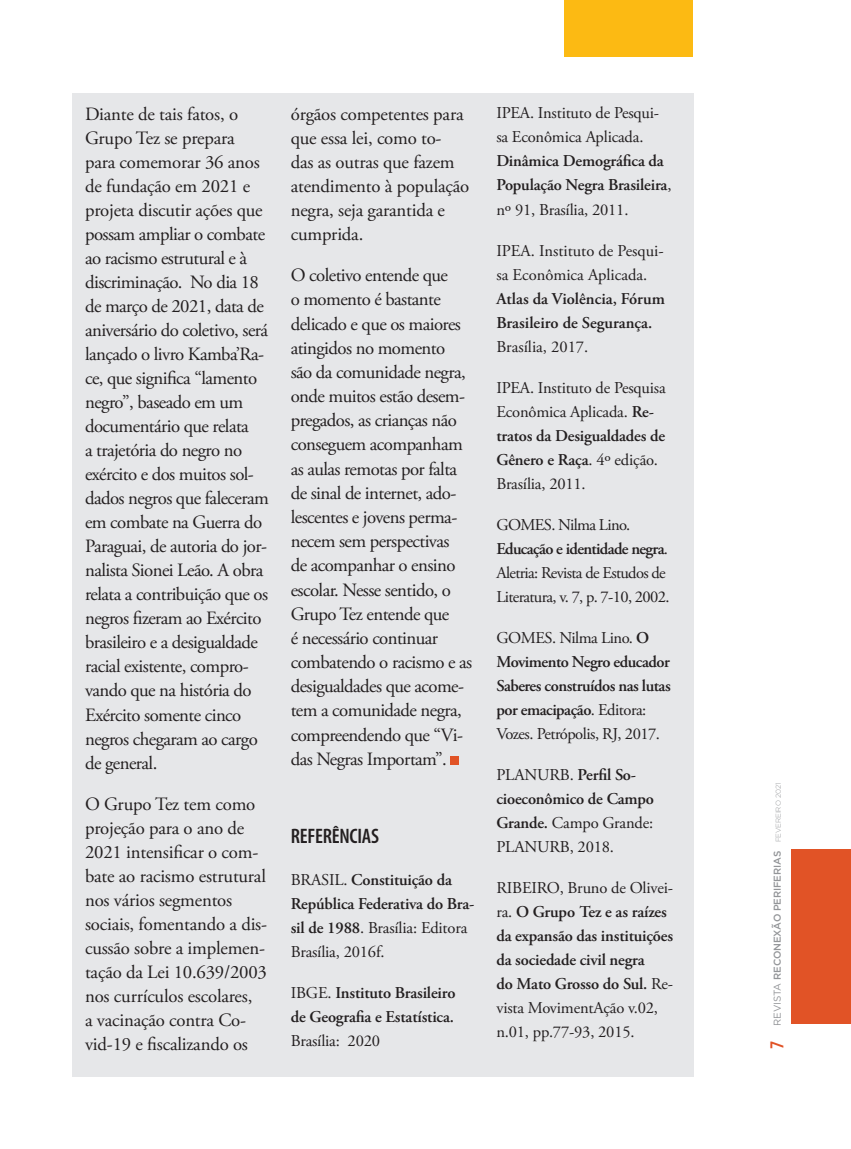
<style>
.page{position:relative;width:851px;height:1149px;background:#fff}
.page>*{position:absolute;margin:0;border:0;box-sizing:border-box;transform-origin:0 0}
.t1{font:600 condensed 21px "Myriad Pro";letter-spacing:-.01em;color:#231f20}
.t2{font:18.75px/24px "Adobe Garamond Pro";letter-spacing:-.03em;color:#231f20}
.t3{font:18.75px/24px "Adobe Garamond Pro";letter-spacing:-.01em;color:#231f20}
.t4{font:600 16.5px/24px "Adobe Garamond Pro";letter-spacing:-.01em;color:#231f20}
.t5{font:16.5px/24px "Adobe Garamond Pro";letter-spacing:-.01em;color:#231f20}
.t6{font:600 16.5px/24px "Adobe Garamond Pro";letter-spacing:-.03em;color:#231f20}
.t7{font:16.5px/24px "Adobe Garamond Pro";letter-spacing:-.04em;color:#231f20}
.t8{font:500 9.9px "Gotham";letter-spacing:-.01em;color:#939598}
.s1{font-weight:400}
.s2{font-weight:600}
.s3{font-family:"Myriad Pro";font-weight:600;font-stretch:condensed;font-size:19.95px;color:#e15326}
.s4{font-weight:300;font-size:7.05px}
</style>
<div class="page">
<div style="left:72px;top:94px;width:621px;height:982px;background:#e6e7e9"></div>
<div style="left:564px;top:1px;width:129px;height:56px;background:#fcba13"></div>
<div style="left:791px;top:848px;width:59px;height:175px;background:#e15326"></div>
<div style="left:450px;top:756px;width:9px;height:8px;background:#e15326"></div>
<p class="t2" style="left:85px;top:103px;width:185px">Diante de tais fatos, o<br>Grupo Tez se prepara para comemorar 36 anos de fundação em 2021 e projeta discutir ações que possam ampliar o combate ao racismo estrutural e à discriminação. No dia 18 de março de 2021, data de aniversário do coletivo, será lançado o livro Kamba’Ra&shy;ce, que significa “lamento negro”, baseado em um documentário que relata<br>a trajetória do negro no exército e dos muitos sol&shy;dados negros que faleceram em combate na Guerra do<br>Paraguai, de autoria do jor&shy;nalista Sionei Leão. A obra relata a contribuição que os negros fizeram ao Exército brasileiro e a desigualdade racial existente, compro&shy;vando que na história do<br>Exército somente cinco negros chegaram ao cargo de general.</p>
<p class="t3" style="left:85px;top:792px;width:183px">O Grupo Tez tem como projeção para o ano de<br>2021 intensificar o com&shy;bate ao racismo estrutural nos vários segmentos sociais, fomentando a dis&shy;cussão sobre a implemen&shy;tação da Lei 10.639/2003 nos currículos escolares,<br>a vacinação contra Co&shy;vid-19 e fiscalizando os</p>
<p class="t3" style="left:291px;top:103px;width:180px">órgãos competentes para que essa lei, como to-<br>das as outras que fazem atendimento à população negra, seja garantida e cumprida.</p>
<p class="t2" style="left:291px;top:264px;width:183px">O coletivo entende que<br>o momento é bastante delicado e que os maiores atingidos no momento<br>são da comunidade negra, onde muitos estão desem&shy;pregados, as crianças não conseguem acompanham as aulas remotas por falta de sinal de internet, ado&shy;lescentes e jovens perma&shy;necem sem perspectivas<br>de acompanhar o ensino escolar. Nesse sentido, o<br>Grupo Tez entende que<br>é necessário continuar combatendo o racismo e as desigualdades que acome&shy;tem a comunidade negra, compreendendo que “Vi&shy;das Negras Importam”.</p>
<p class="t1" style="left:291px;top:823px;width:90px">REFERÊNCIAS</p>
<p class="t4" style="left:291px;top:867px;width:185px"><span class="s1">BRASIL.</span> Constituição da<br>República Federativa do Bra&shy;sil de 1988<span class="s1">. Brasília: Editora<br>Brasília, 2016f.</span></p>
<p class="t4" style="left:291px;top:980px;width:166px"><span class="s1">IBGE.</span> Instituto Brasileiro de Geografia e Estatística.</p>
<p class="t5" style="left:291px;top:1028px;width:91px">Brasília: 2020</p>
<p class="t5" style="left:496px;top:102px;width:164px">IPEA. Instituto de Pesqui&shy;sa Econômica Aplicada.</p>
<p class="t4" style="left:496px;top:149px;width:176px">Dinâmica Demográfica da<br>População Negra Brasileira<span class="s1">, nº 91, Brasília, 2011.</span></p>
<p class="t5" style="left:496px;top:239px;width:169px">IPEA. Instituto de Pesqui&shy;sa Econômica Aplicada.</p>
<p class="t4" style="left:496px;top:286px;width:170px">Atlas da Violência, Fórum<br>Brasileiro de Segurança.</p>
<p class="t5" style="left:496px;top:335px;width:93px">Brasília, 2017.</p>
<p class="t5" style="left:496px;top:376px;width:171px">IPEA. Instituto de Pesquisa<br>Econômica Aplicada. <span class="s2">Re&shy;tratos da Desigualdades de<br>Gênero e Raça</span>. 4º edição.<br>Brasília, 2011.</p>
<p class="t7" style="left:496px;top:513px;width:174px">GOMES. Nilma Lino.<br><span class="s2">Educação e identidade negra</span>.<br>Aletria: Revista de Estudos de<br>Literatura, v. 7, p. 7-10, 2002.</p>
<p class="t6" style="left:496px;top:625px;width:176px"><span class="s1">GOMES. Nilma Lino.</span> O<br>Movimento Negro educador<br>Saberes construídos nas lutas por emacipação<span class="s1">. Editora:<br>Vozes. Petrópolis, RJ, 2017.</span></p>
<p class="t4" style="left:496px;top:762px;width:159px"><span class="s1">PLANURB.</span> Perfil So&shy;cioeconômico de Campo<br>Grande. <span class="s1">Campo Grande:<br>PLANURB, 2018.</span></p>
<p class="t4" style="left:496px;top:875px;width:178px"><span class="s1">RIBEIRO, Bruno de Olivei&shy;ra.</span> O Grupo Tez e as raízes da expansão das instituições da sociedade civil negra<br>do Mato Grosso do Sul. <span class="s1">Re&shy;vista MovimentAção v.02, n.01, pp.77-93, 2015.</span></p>
<p class="t8" style="left:770px;top:1048px;width:267px;rotate:-90deg"><span class="s3">7</span> <span class="s1">REVISTA</span> RECONEXÃO PERIFERIAS <span class="s4">FEVEREIRO 2021</span></p>
</div>
